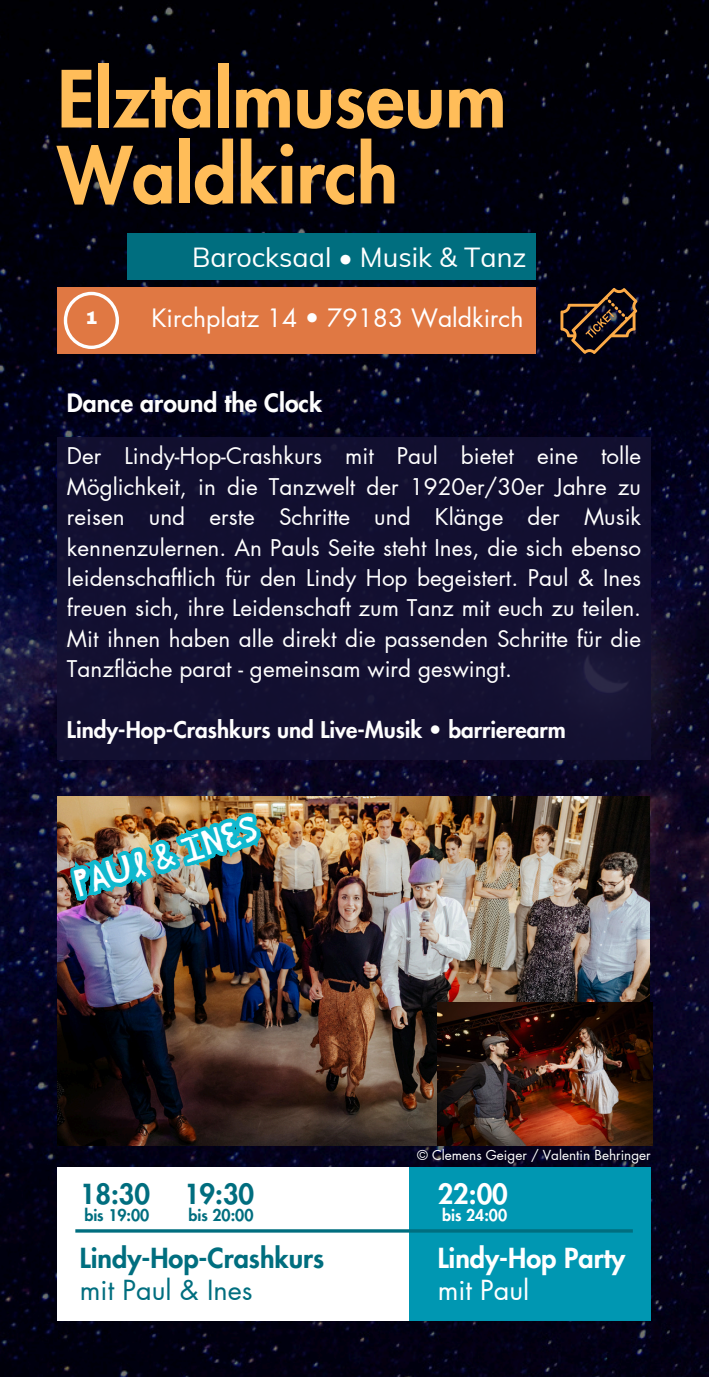
<style>
.page{position:relative;width:709px;height:1377px;background:#fff}
.page>*{position:absolute;margin:0;border:0;box-sizing:border-box;transform-origin:0 0}
.t1{font:800 76.5px/76px "Futura LT Pro";color:#ffbd59}
.t2{font:36px "Janmeid";color:#fff}
.t3{font:800 27px/31.9px "Futura LT Pro";color:#006e7f}
.t4{font:800 27px/31.9px "Futura LT Pro";color:#fff}
.t5{font:27px "Muli";color:#fff}
.t6{font:24.75px "Futura LT Pro";color:#fff}
.t7{font:800 24.75px "Futura LT Pro";color:#fefefe}
.t8{font:22.5px/30.4px "Futura LT Pro";color:#fefefe;text-align:justify}
.t9{font:800 22.5px "Futura LT Pro";color:#fefefe}
.t10{font:900 18px "Archivo";color:#fefefe}
.t11{font:800 15.75px "Futura LT Pro";color:#006e7f}
.t12{font:800 15.75px "Futura LT Pro";color:#fff}
.t13{font:13.5px "Futura LT Pro";color:#fff}
.s1{font-weight:400}
</style>
<div class="page">
<img style="left:0;top:0;width:709px;height:1377px">
<div style="left:57px;top:287px;width:479px;height:67px;background:#e07843"></div>
<svg style="left:64px;top:292px;width:55px;height:57px"></svg>
<div style="left:128px;top:233px;width:408px;height:46px;background:#006e7f"></div>
<svg style="left:560px;top:288px;width:77px;height:66px;background:#36251f"></svg>
<div style="left:57px;top:1168px;width:594px;height:153px;background:#fff"></div>
<div style="left:409px;top:1168px;width:241px;height:153px;background:#0097b2"></div>
<svg style="left:75px;top:1229px;width:558px;height:4px;background:#177d8d"></svg>
<div style="left:57px;top:437px;width:593px;height:322px;background:#141132"></div>
<img style="left:57px;top:796px;width:593px;height:350px">
<img style="left:438px;top:1002px;width:214px;height:144px">
<img style="left:8px;top:630px;width:338px;height:465px">
<p class="t1" style="left:57px;top:65px;width:451px">Elztalmuseum<br>Waldkirch</p>
<h1 class="t10" style="left:85px;top:308px;width:13px">1</h1>
<h4 class="t5" style="left:192px;top:239px;width:336px">Barocksaal • Musik &amp; Tanz</h4>
<h3 class="t6" style="left:151px;top:307px;width:373px">Kirchplatz 14 • 79183 Waldkirch</h3>
<p class="t7" style="left:67px;top:392px;width:256px">Dance around the Clock</p>
<p class="t8" style="left:67px;top:442px;width:575px">Der Lindy-Hop-Crashkurs mit Paul bietet eine tolle Möglichkeit, in die Tanzwelt der 1920er/30er Jahre zu reisen und erste Schritte und Klänge der Musik kennenzulernen. An Pauls Seite steht Ines, die sich ebenso leidenschaftlich für den Lindy Hop begeistert. Paul &amp; Ines freuen sich, ihre Leidenschaft zum Tanz mit euch zu teilen.<br>Mit ihnen haben alle direkt die passenden Schritte für die Tanzfläche parat - gemeinsam wird geswingt.</p>
<p class="t9" style="left:67px;top:719px;width:500px">Lindy-Hop-Crashkurs und Live-Musik • barrierearm</p>
<p class="t2" style="left:70px;top:870px;width:193px;rotate:-17deg">PAUL &amp; INES</p>
<h6 class="t3" style="left:80px;top:1179px;width:72px">18:30</h6>
<h5 class="t11" style="left:84px;top:1208px;width:66px">bis 19:00</h5>
<h2 class="t3" style="left:80px;top:1243px;width:246px">Lindy-Hop-Crashkurs <span class="s1">mit Paul &amp; Ines</span></h2>
<p class="t3" style="left:184px;top:1179px;width:72px">19:30</p>
<p class="t11" style="left:189px;top:1208px;width:66px">bis 20:00</p>
<h4 class="t13" style="left:417px;top:1148px;width:235px">© Clemens Geiger / Valentin Behringer</h4>
<p class="t4" style="left:438px;top:1179px;width:72px">22:00</p>
<p class="t12" style="left:442px;top:1208px;width:66px">bis 24:00</p>
<h4 class="t4" style="left:438px;top:1243px;width:189px">Lindy-Hop Party <span class="s1">mit Paul</span></h4>
</div>
